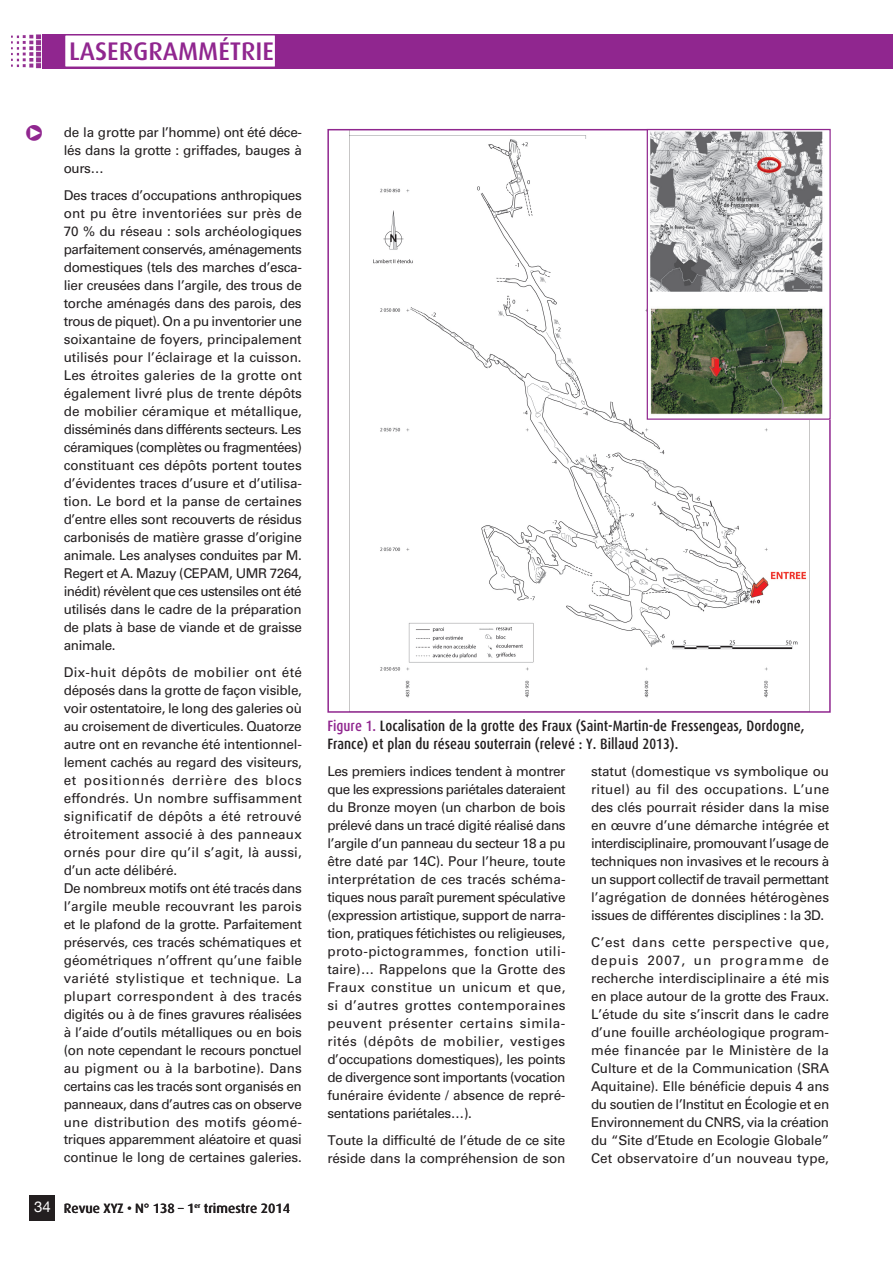
<style>
.page{position:relative;width:893px;height:1263px;background:#fff}
.page>*{position:absolute;margin:0;border:0;box-sizing:border-box;transform-origin:0 0}
.t1{font:500 25.5px "Dax";color:#90268f}
.t2{font:500 15px/18px "Dax Condensed";color:#231f20}
.t3{font:13.5px/18px "Univers LT Std";letter-spacing:-.02em;color:#231f20;text-align:justify}
.t4{font:500 13.5px "Dax";color:#231f20}
.s1{font-family:"Helvetica Neue";font-weight:400;font-size:15px;color:#fff}
.s2{color:#90268f}
</style>
<div class="page">
<div style="left:30px;top:1195px;width:25px;height:25px;background:#231f20"></div>
<img style="left:11px;top:34px;width:31px;height:35px">
<div style="left:43px;top:34px;width:850px;height:34px;background:#90268f"></div>
<div style="left:64px;top:34px;width:212px;height:34px;background:#fff;border:2px solid #90268f"></div>
<img style="left:349px;top:132px;width:458px;height:578px">
<div style="left:579px;top:139px;width:158px;height:146px;background:#fff"></div>
<img style="left:649px;top:131px;width:174px;height:287px">
<div style="left:647px;top:129px;width:184px;height:291px;border:1px solid #90268f"></div>
<h1 class="t1" style="left:69px;top:37px;width:207px">Lasergrammétrie</h1>
<p class="t3" style="left:64px;top:123px;width:240px">de la grotte par l’homme) ont été déce&shy;lés dans la grotte : griffades, bauges à ours…</p>
<p class="t3" style="left:64px;top:186px;width:240px">Des traces d’occupations anthropiques ont pu être inventoriées sur près de 70 % du réseau : sols archéologiques parfaitement conservés, aménagements domestiques (tels des marches d’esca&shy;lier creusées dans l’argile, des trous de torche aménagés dans des parois, des trous de piquet). On a pu inventorier une soixantaine de foyers, principalement utilisés pour l’éclairage et la cuisson.<br>Les étroites galeries de la grotte ont également livré plus de trente dépôts de mobilier céramique et métallique, disséminés dans différents secteurs. Les céramiques (complètes ou fragmentées) constituant ces dépôts portent toutes d’évidentes traces d’usure et d’utilisa&shy;tion. Le bord et la panse de certaines d’entre elles sont recouverts de résidus carbonisés de matière grasse d’origine animale. Les analyses conduites par M.<br>Regert et A. Mazuy (CEPAM, UMR 7264, inédit) révèlent que ces ustensiles ont été utilisés dans le cadre de la préparation de plats à base de viande et de graisse animale.</p>
<p class="t3" style="left:64px;top:663px;width:240px;text-align:left">Dix-huit dépôts de mobilier ont été déposés dans la grotte de façon visible, voir ostentatoire, le long des galeries où au croisement de diverticules. Quatorze autre ont en revanche été intentionnel&shy;lement cachés au regard des visiteurs, et positionnés derrière des blocs effondrés. Un nombre suffisamment significatif de dépôts a été retrouvé étroitement associé à des panneaux ornés pour dire qu’il s’agit, là aussi, d’un acte délibéré.<br>De nombreux motifs ont été tracés dans l’argile meuble recouvrant les parois et le plafond de la grotte. Parfaitement préservés, ces tracés schématiques et géométriques n’offrent qu’une faible variété stylistique et technique. La plupart correspondent à des tracés digités ou à de fines gravures réalisées à l’aide d’outils métalliques ou en bois (on note cependant le recours ponctuel au pigment ou à la barbotine). Dans certains cas les tracés sont organisés en panneaux, dans d’autres cas on observe une distribution des motifs géomé&shy;triques apparemment aléatoire et quasi continue le long de certaines galeries.</p>
<p class="t4" style="left:34px;top:1200px;width:258px"><span class="s1">34</span> Revue XYZ • N° 138 – 1<sup>er</sup> trimestre 2014</p>
<p class="t2" style="left:327px;top:717px;width:479px"><span class="s2">Figure 1.</span> Localisation de la grotte des Fraux (Saint-Martin-de Fressengeas, Dordogne,<br>France) et plan du réseau souterrain (relevé : Y. Billaud 2013).</p>
<p class="t3" style="left:327px;top:762px;width:240px">Les premiers indices tendent à montrer que les expressions pariétales dateraient du Bronze moyen (un charbon de bois prélevé dans un tracé digité réalisé dans l’argile d’un panneau du secteur 18 a pu être daté par 14C). Pour l’heure, toute interprétation de ces tracés schéma&shy;tiques nous paraît purement spéculative (expression artistique, support de narra&shy;tion, pratiques fétichistes ou religieuses, proto-pictogrammes, fonction utili&shy;taire)… Rappelons que la Grotte des Fraux constitue un unicum et que, si d’autres grottes contemporaines peuvent présenter certains simila&shy;rités (dépôts de mobilier, vestiges d’occupations domestiques), les points de divergence sont importants (vocation funéraire évidente / absence de repré&shy;sentations pariétales…).</p>
<p class="t3" style="left:327px;top:1131px;width:240px">Toute la difficulté de l’étude de ce site réside dans la compréhension de son</p>
<p class="t3" style="left:591px;top:762px;width:240px">statut (domestique vs symbolique ou rituel) au fil des occupations. L’une des clés pourrait résider dans la mise en œuvre d’une démarche intégrée et interdisciplinaire, promouvant l’usage de techniques non invasives et le recours à un support collectif de travail permettant l’agrégation de données hétérogènes issues de différentes disciplines : la 3D.</p>
<p class="t3" style="left:591px;top:933px;width:240px">C’est dans cette perspective que, depuis 2007, un programme de recherche interdisciplinaire a été mis en place autour de la grotte des Fraux.<br>L’étude du site s’inscrit dans le cadre d’une fouille archéologique program&shy;mée financée par le Ministère de la Culture et de la Communication (SRA Aquitaine). Elle bénéficie depuis 4 ans du soutien de l’Institut en Écologie et en Environnement du CNRS, via la création du “Site d’Etude en Ecologie Globale” Cet observatoire d’un nouveau type,</p>
</div>
